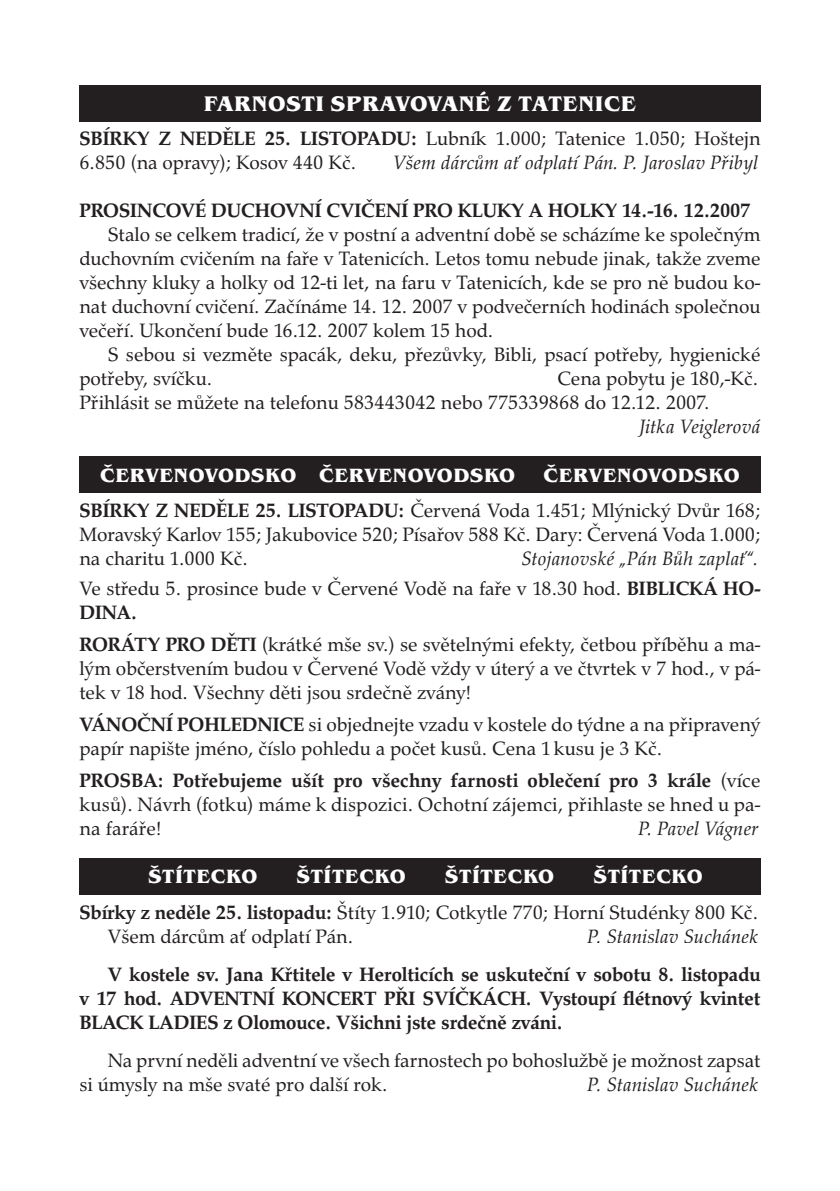
<style>
.page{position:relative;width:840px;height:1191px;background:#fff}
.page>*{position:absolute;margin:0;border:0;box-sizing:border-box;transform-origin:0 0}
.t1{font:700 21.8px "Benguiat Itc TOT";letter-spacing:.03em;color:#fff}
.t2{font:20px/24px "Palladio URWTOT";color:#231f20}
.t3{font:700 20px/24px "Palladio URWTOT";color:#231f20;text-align:justify}
.t4{font:italic 20px "Palladio URWTOT";color:#231f20}
.t5{font:700 19.8px "Benguiat Itc TOT";letter-spacing:.03em;color:#fff}
.s1{font-weight:700}
.s2{font-style:italic}
</style>
<div class="page">
<div style="left:79px;top:85px;width:681px;height:36px;background:#231f20"></div>
<div style="left:79px;top:456px;width:681px;height:37px;background:#231f20"></div>
<div style="left:79px;top:858px;width:681px;height:36px;background:#231f20"></div>
<p class="t1" style="left:204px;top:91px;width:433px">FARNOSTI SPRAVOVANÉ Z TATENICE</p>
<p class="t2" style="left:79px;top:127px;width:682px"><span class="s1">SBÍRKY Z NEDĚLE 25. LISTOPADU:</span> Lubník 1.000; Tatenice 1.050; Hoštejn<br>6.850 (na opravy); Kosov 440 Kč.</p>
<p class="t4" style="left:393px;top:151px;width:366px">Všem dárcům ať odplatí Pán. P. Jaroslav Přibyl</p>
<p class="t3" style="left:79px;top:199px;width:672px">PROSINCOVÉ DUCHOVNÍ CVIČENÍ PRO KLUKY A HOLKY 14.-16. 12.2007</p>
<p class="t2" style="left:79px;top:223px;width:682px;text-align:justify;text-indent:28px">Stalo se celkem tradicí, že v postní a adventní době se scházíme ke společným duchovním cvičením na faře v Tatenicích. Letos tomu nebude jinak, takže zveme všechny kluky a holky od 12-ti let, na faru v Tatenicích, kde se pro ně budou ko&shy;nat duchovní cvičení. Začínáme 14. 12. 2007 v podvečerních hodinách společnou večeří. Ukončení bude 16.12. 2007 kolem 15 hod.</p>
<p class="t2" style="left:79px;top:343px;width:682px;text-indent:28px">S sebou si vezměte spacák, deku, přezůvky, Bibli, psací potřeby, hygienické potřeby, svíčku.</p>
<p class="t2" style="left:79px;top:367px;width:680px;text-indent:477px">Cena pobytu je 180,-Kč.<br>Přihlásit se můžete na telefonu 583443042 nebo 775339868 do 12.12. 2007.</p>
<p class="t4" style="left:638px;top:415px;width:123px">Jitka Veiglerová</p>
<p class="t5" style="left:100px;top:463px;width:416px">ČERVENOVODSKO ČERVENOVODSKO</p>
<p class="t5" style="left:543px;top:463px;width:197px">ČERVENOVODSKO</p>
<p class="t2" style="left:79px;top:498px;width:682px;text-align:justify"><span class="s1">SBÍRKY Z NEDĚLE 25. LISTOPADU:</span> Červená Voda 1.451; Mlýnický Dvůr 168; Moravský Karlov 155; Jakubovice 520; Písařov 588 Kč. Dary: Červená Voda 1.000; na charitu 1.000 Kč.</p>
<p class="t2" style="left:79px;top:543px;width:682px;line-height:30px;text-align:right"><span class="s2">Stojanovské „Pán Bůh zaplať“.<br></span>Ve středu 5. prosince bude v Červené Vodě na faře v 18.30 hod. <span class="s1">BIBLICKÁ HO-</span></p>
<p class="t2" style="left:79px;top:596px;width:682px;line-height:32px"><span class="s1">DINA.<br>RORÁTY PRO DĚTI</span> (krátké mše sv.) se světelnými efekty, četbou příběhu a ma-</p>
<p class="t2" style="left:79px;top:656px;width:682px">lým občerstvením budou v Červené Vodě vždy v úterý a ve čtvrtek v 7 hod., v pá&shy;tek v 18 hod. Všechny děti jsou srdečně zvány!</p>
<p class="t2" style="left:79px;top:712px;width:682px"><span class="s1">VÁNOČNÍ POHLEDNICE</span> si objednejte vzadu v kostele do týdne a na připravený papír napište jméno, číslo pohledu a počet kusů. Cena 1 kusu je 3 Kč.</p>
<p class="t2" style="left:79px;top:768px;width:682px;text-align:justify"><span class="s1">PROSBA: Potřebujeme ušít pro všechny farnosti oblečení pro 3 krále</span> (více kusů). Návrh (fotku) máme k dispozici. Ochotní zájemci, přihlaste se hned u pa&shy;na faráře!</p>
<p class="t4" style="left:637px;top:816px;width:122px">P. Pavel Vágner</p>
<p class="t5" style="left:148px;top:865px;width:110px">ŠTÍTECKO</p>
<p class="t5" style="left:297px;top:865px;width:110px">ŠTÍTECKO</p>
<p class="t5" style="left:445px;top:865px;width:110px">ŠTÍTECKO</p>
<p class="t5" style="left:593px;top:865px;width:110px">ŠTÍTECKO</p>
<p class="t2" style="left:108px;top:900px;width:651px;text-indent:-28px"><span class="s1">Sbírky z neděle 25. listopadu:</span> Štíty 1.910; Cotkytle 770; Horní Studénky 800 Kč.<br>Všem dárcům ať odplatí Pán.</p>
<p class="t4" style="left:587px;top:924px;width:172px">P. Stanislav Suchánek</p>
<p class="t3" style="left:79px;top:962px;width:682px;text-indent:28px">V kostele sv. Jana Křtitele v Herolticích se uskuteční v sobotu 8. listopadu v 17 hod. ADVENTNÍ KONCERT PŘI SVÍČKÁCH. Vystoupí flétnový kvintet BLACK LADIES z Olomouce. Všichni jste srdečně zváni.</p>
<p class="t2" style="left:79px;top:1049px;width:682px;text-indent:28px">Na první neděli adventní ve všech farnostech po bohoslužbě je možnost zapsat si úmysly na mše svaté pro další rok.</p>
<p class="t4" style="left:587px;top:1073px;width:172px">P. Stanislav Suchánek</p>
</div>
